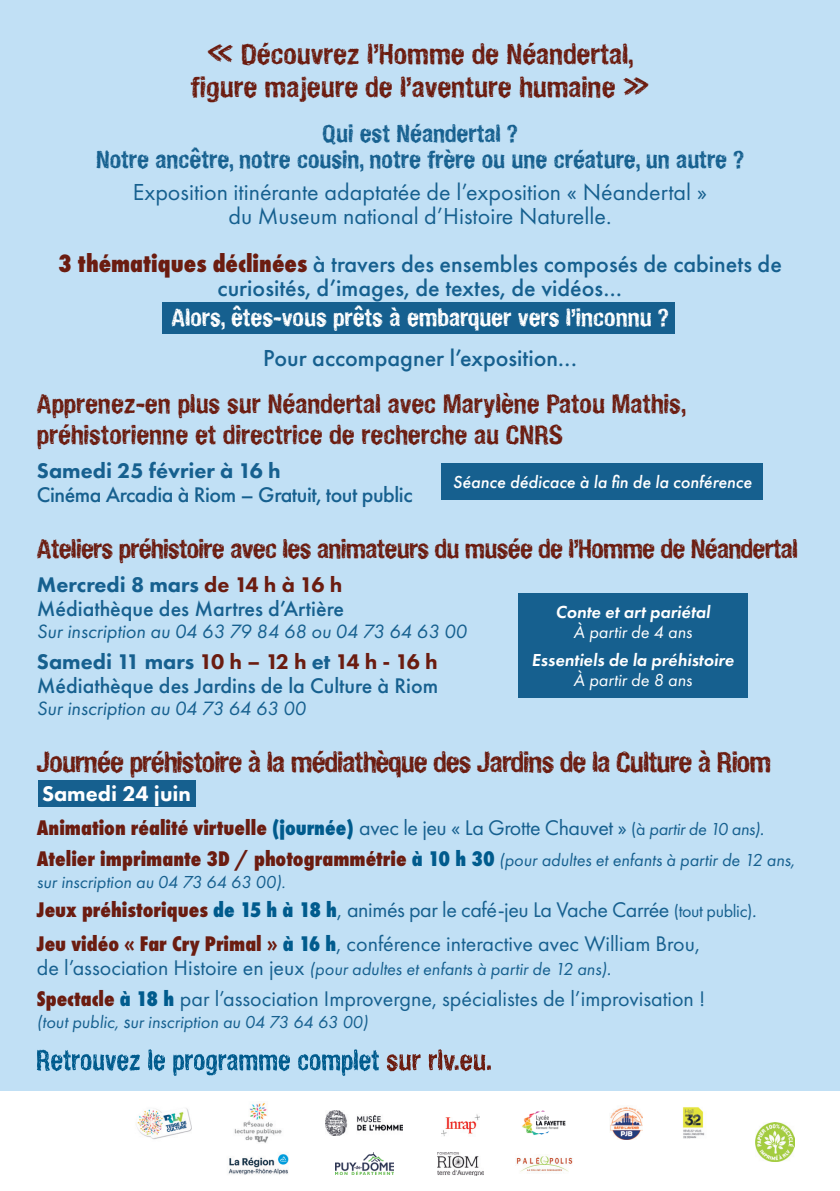
<style>
.page{position:relative;width:840px;height:1191px;background:#fff}
.page>*{position:absolute;margin:0;border:0;box-sizing:border-box;transform-origin:0 0}
.t1{font:28px/33.6px "Hand Vetica";color:#6b1c10;text-align:center}
.t2{font:28px "Hand Vetica";letter-spacing:-.03em;color:#6b1c10}
.t3{font:26px/31.2px "Hand Vetica";color:#6b1c10}
.t4{font:26px "Hand Vetica";letter-spacing:-.025em;color:#6b1c10}
.t5{font:500 24px/24px "Futura PT";color:#16608f;text-align:center}
.t6{font:24px/24px "Futura PT";color:#16608f;text-align:center}
.t7{font:24px/26px "Hand Vetica";color:#16608f;text-align:center}
.t8{font:24px "Hand Vetica";color:#fff}
.t9{font:22px "Futura PT";letter-spacing:-.02em;color:#16608f}
.t10{font:22px "Futura PT";color:#16608f}
.t11{font:500 22px/24px "Futura PT";color:#16608f}
.t12{font:500 22px "Futura PT";letter-spacing:-.02em;color:#16608f}
.t13{font:800 22px "Futura PT";color:#16608f}
.t14{font:800 22px "Futura PT";color:#fff}
.t15{font:italic 20px "Futura PT";color:#16608f}
.t16{font:italic 18px/22px "Futura PT";color:#16608f}
.t17{font:italic 600 18px "Futura PT";color:#fff}
.t18{font:italic 500 18px "Futura PT";color:#fff}
.t19{font:italic 18px "Futura PT";color:#fff}
.s1{font-family:"Futura PT Cond";font-weight:800;font-size:26px;color:#6b1c10}
.s2{font-weight:800}
.s3{font-weight:800;color:#6b1c10}
.s4{font-family:"Futura PT Cond";font-weight:800;color:#6b1c10}
.s5{font-family:"Futura PT Cond";font-weight:800;color:#005b8d}
.s6{font-size:18px}
.s7{font-style:italic;font-size:18px}
.s8{font-style:italic;font-size:20px}
.s9{font-family:"Futura PT Cond";font-weight:800;font-style:normal;font-size:22px;color:#6b1c10}
.s10{font-family:"Futura PT Cond";font-weight:800;font-style:normal;font-size:22px;color:#005b8d}
.s11{font-style:normal;font-size:22px}
.s12{font-size:20px}
</style>
<div class="page">
<div style="left:0;top:0;width:839px;height:1090px;background:#c1e0f5"></div>
<div style="left:38px;top:780px;width:158px;height:27px;background:#16608f"></div>
<div style="left:517px;top:593px;width:230px;height:104px;background:#16608f"></div>
<img style="left:137px;top:1108px;width:54px;height:31px">
<img style="left:234px;top:1103px;width:48px;height:40px">
<img style="left:335px;top:1152px;width:58px;height:22px">
<img style="left:325px;top:1110px;width:77px;height:25px">
<img style="left:228px;top:1154px;width:61px;height:21px">
<img style="left:441px;top:1114px;width:38px;height:22px">
<img style="left:522px;top:1110px;width:44px;height:25px">
<img style="left:610px;top:1107px;width:31px;height:32px">
<img style="left:437px;top:1152px;width:46px;height:23px">
<img style="left:516px;top:1156px;width:57px;height:16px">
<img style="left:683px;top:1107px;width:22px;height:32px">
<img style="left:755px;top:1122px;width:38px;height:39px">
<div style="left:162px;top:302px;width:512px;height:31px;background:#16608f"></div>
<div style="left:441px;top:463px;width:322px;height:36px;background:#16608f"></div>
<svg style="left:37px;top:1049px;width:103px;height:22px"></svg>
<svg style="left:148px;top:1049px;width:17px;height:22px"></svg>
<svg style="left:173px;top:1054px;width:117px;height:21px"></svg>
<svg style="left:298px;top:1049px;width:81px;height:26px"></svg>
<svg style="left:386px;top:1054px;width:34px;height:17px"></svg>
<svg style="left:428px;top:1049px;width:62px;height:22px"></svg>
<h1 class="t1" style="left:191px;top:33px;width:459px">« Découvrez l’Homme de Néandertal, figure majeure de l’aventure humaine »</h1>
<h3 class="t7" style="left:96px;top:117px;width:649px">Qui est Néandertal ?<br>Notre ancêtre, notre cousin, notre frère ou une créature, un autre ?</h3>
<h3 class="t6" style="left:133px;top:180px;width:575px">Exposition itinérante adaptatée de l’exposition « Néandertal » du Museum national d’Histoire Naturelle.</h3>
<h3 class="t5" style="left:58px;top:252px;width:725px"><span class="s1">3 thématiques déclinées</span> à travers des ensembles composés de cabinets de curiosités, d’images, de textes, de vidéos…</h3>
<h3 class="t8" style="left:171px;top:296px;width:498px">Alors, êtes-vous prêts à embarquer vers l’inconnu ?</h3>
<h3 class="t5" style="left:263px;top:346px;width:315px">Pour accompagner l’exposition...</h3>
<h2 class="t3" style="left:37px;top:384px;width:650px">Apprenez-en plus sur Néandertal avec Marylène Patou Mathis, préhistorienne et directrice de recherche au CNRS</h2>
<p class="t13" style="left:37px;top:456px;width:245px">Samedi 25 février à 16 h</p>
<p class="t12" style="left:37px;top:481px;width:377px">Cinéma Arcadia à Riom – Gratuit, tout public</p>
<p class="t18" style="left:452px;top:471px;width:300px">Séance dédicace à la fin de la conférence</p>
<h2 class="t4" style="left:37px;top:525px;width:762px">Ateliers préhistoire avec les animateurs du musée de l’Homme de Néandertal</h2>
<p class="t11" style="left:37px;top:572px;width:308px"><span class="s2">Mercredi 8 mars</span> <span class="s3">de 14 h à 16 h<br></span>Médiathèque des Martres d’Artière</p>
<p class="t15" style="left:37px;top:619px;width:431px">Sur inscription au 04 63 79 84 68 ou 04 73 64 63 00</p>
<p class="t11" style="left:37px;top:650px;width:402px"><span class="s2">Samedi 11 mars</span> <span class="s3">10 h – 12 h</span> <span class="s2">et</span> <span class="s3">14 h - 16 h<br></span>Médiathèque des Jardins de la Culture à Riom</p>
<p class="t15" style="left:37px;top:696px;width:270px">Sur inscription au 04 73 64 63 00</p>
<p class="t17" style="left:555px;top:600px;width:156px">Conte et art pariétal</p>
<p class="t19" style="left:573px;top:621px;width:120px">À partir de 4 ans</p>
<p class="t17" style="left:531px;top:648px;width:204px">Essentiels de la préhistoire</p>
<p class="t19" style="left:573px;top:669px;width:120px">À partir de 8 ans</p>
<h1 class="t2" style="left:37px;top:737px;width:735px">Journée préhistoire à la médiathèque des Jardins de la Culture à Riom</h1>
<p class="t14" style="left:42px;top:779px;width:150px">Samedi 24 juin</p>
<p class="t9" style="left:37px;top:815px;width:728px"><span class="s4">Animation réalité virtuelle</span> <span class="s5">(journée)</span> avec le jeu « La Grotte Chauvet » <span class="s6">(à</span> <span class="s7">partir de 10 ans)</span><span class="s8">.</span></p>
<p class="t16" style="left:37px;top:849px;width:759px"><span class="s9">Atelier imprimante 3D / photogrammétrie</span> <span class="s10">à 10 h 30</span> (pour adultes et enfants à partir de 12 ans, sur inscription au 04 73 64 63 00).</p>
<p class="t9" style="left:37px;top:896px;width:720px"><span class="s4">Jeux préhistoriques</span> <span class="s5">de 15 h à 18 h</span>, animés par le café-jeu La Vache Carrée <span class="s6">(tout public)</span><span class="s8">.</span></p>
<p class="t10" style="left:37px;top:930px;width:664px"><span class="s4">Jeu vidéo « Far Cry Primal »</span> <span class="s5">à 16 h</span>, conférence interactive avec William Brou,</p>
<p class="t16" style="left:37px;top:957px;width:575px"><span class="s11">de l’association Histoire en jeux</span> (pour adultes et enfants à partir de 12 ans)<span class="s12">.</span></p>
<p class="t10" style="left:37px;top:985px;width:669px"><span class="s4">Spectacle</span> <span class="s5">à 18 h</span> par l’association Improvergne, spécialistes de l’improvisation !</p>
<p class="t16" style="left:37px;top:1010px;width:332px">(tout public, <span class="s12">s</span>ur inscription au 04 73 64 63 00)</p>
</div>
